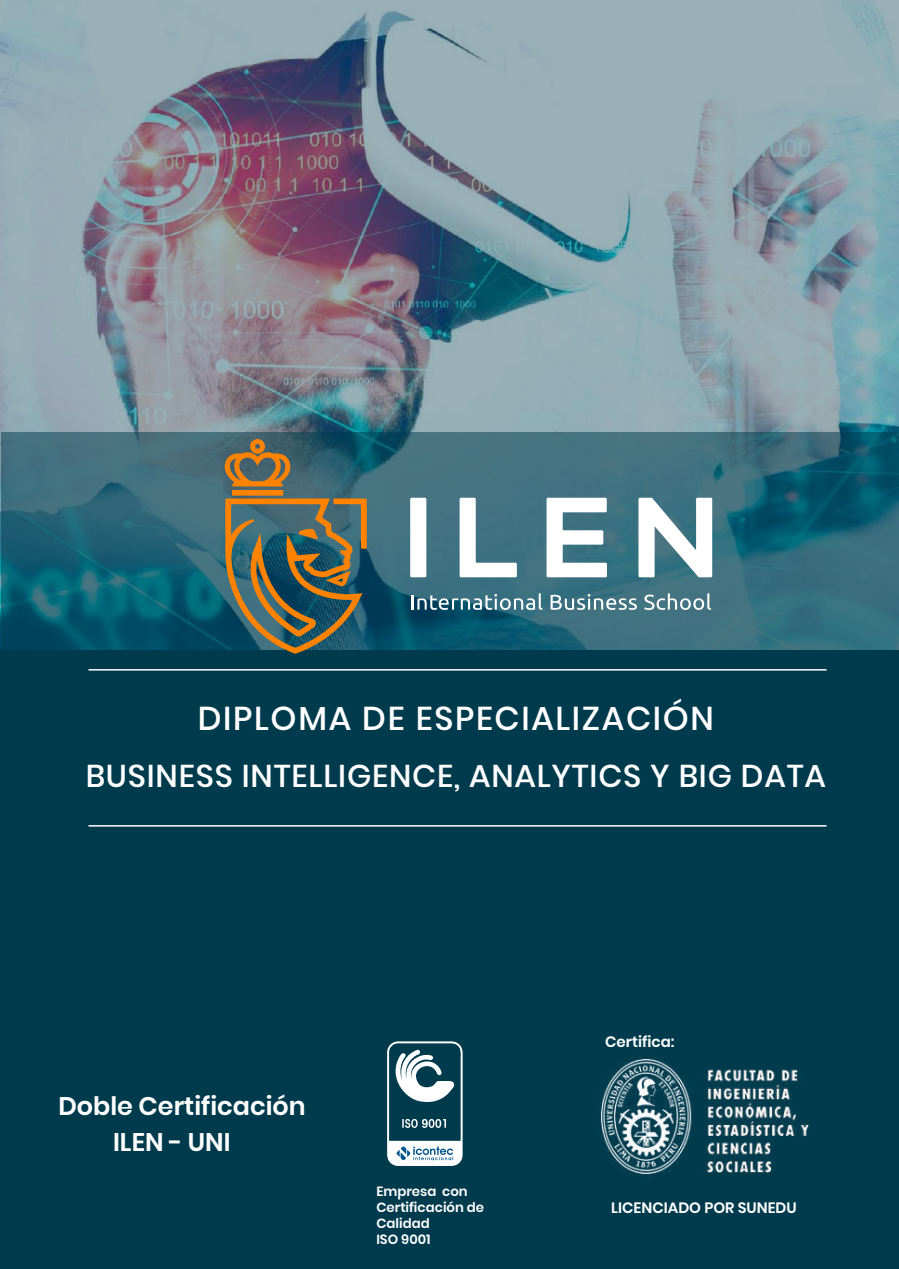
<style>
.page{position:relative;width:899px;height:1269px;background:#003b4d}
.page>*{position:absolute;margin:0;border:0;box-sizing:border-box;transform-origin:0 0}
.t1{font:500 33px "Poppins";letter-spacing:.05em;color:#fff}
.t2{font:500 31.5px "Poppins";letter-spacing:.025em;color:#fff}
.t3{font:600 25.5px "Poppins";color:#fff}
.t4{font:600 15px "Poppins";color:#fff}
.t5{font:600 13.35px/16px "Poppins";color:#fff}
</style>
<div class="page">
<svg style="left:387px;top:1041px;width:76px;height:125px"></svg>
<img style="left:0;top:0;width:899px;height:650px">
<svg style="left:1px;top:432px;width:898px;height:239px"></svg>
<div style="left:410px;top:498px;width:16px;height:79px;background:#fff"></div>
<svg style="left:460px;top:498px;width:57px;height:79px"></svg>
<svg style="left:547px;top:498px;width:60px;height:79px"></svg>
<svg style="left:638px;top:498px;width:74px;height:79px"></svg>
<svg style="left:411px;top:593px;width:131px;height:17px"></svg>
<svg style="left:551px;top:594px;width:86px;height:16px"></svg>
<svg style="left:644px;top:593px;width:67px;height:17px"></svg>
<svg style="left:225px;top:498px;width:142px;height:156px"></svg>
<div style="left:232px;top:490px;width:51px;height:6px;background:#ff8200"></div>
<svg style="left:224px;top:439px;width:67px;height:47px"></svg>
<hr style="left:88px;top:669px;width:738px;height:1px;background:#fff">
<hr style="left:88px;top:825px;width:738px;height:1px;background:#fff">
<img style="left:600px;top:1056px;width:212px;height:119px">
<h1 class="t1" style="left:198px;top:700px;width:517px">DIPLOMA DE ESPECIALIZACIÓN</h1>
<h2 class="t2" style="left:86px;top:758px;width:742px">BUSINESS INTELLIGENCE, ANALYTICS Y BIG DATA</h2>
<h3 class="t3" style="left:58px;top:1092px;width:249px">Doble Certificación</h3>
<h3 class="t3" style="left:113px;top:1127px;width:119px">ILEN - UNI</h3>
<p class="t5" style="left:376px;top:1183px;width:109px">Empresa con<br>Certificación de<br>Calidad<br>ISO 9001</p>
<p class="t4" style="left:605px;top:1033px;width:71px">Certifica:</p>
<p class="t4" style="left:611px;top:1199px;width:187px">LICENCIADO POR SUNEDU</p>
</div>
